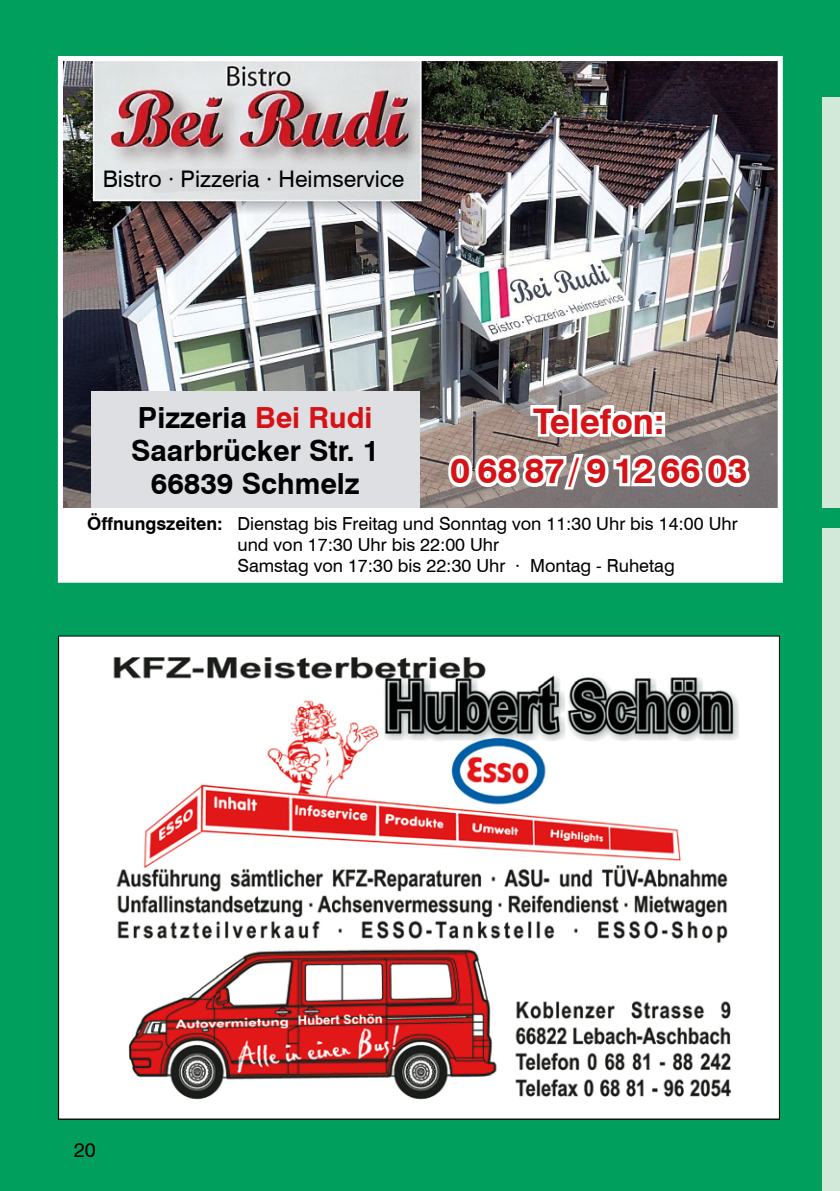
<style>
.page{position:relative;width:840px;height:1191px;background:#fff}
.page>*{position:absolute;margin:0;border:0;box-sizing:border-box;transform-origin:0 0}
.t1{font:700 35.4px/49.6px "Swiss 721 BT";color:#d51317;text-align:center}
.t2{font:700 29.2px/33.2px "Swiss 721 BT";color:#000;text-align:center}
.t3{font:22.8px "Swiss 721 BT";color:#000}
.t4{font:20px "Swiss 721 BT";color:#000}
.t5{font:18px/21px "Swiss 721 BT";color:#000}
.s1{color:#d51317}
.s2{font-weight:700}
</style>
<div class="page">
<div style="left:0;top:0;width:839px;height:1191px;background:#009f5e"></div>
<img style="left:60px;top:638px;width:717px;height:479px">
<div style="left:60px;top:59px;width:719px;height:521px;background:#fff"></div>
<img style="left:64px;top:62px;width:712px;height:445px">
<div style="left:58px;top:56px;width:724px;height:527px;border:5px solid #fff"></div>
<div style="left:91px;top:391px;width:328px;height:117px;background:#dddfe2"></div>
<svg style="left:527px;top:401px;width:130px;height:41px"></svg>
<div style="left:653px;top:425px;width:11px;height:12px;border:6px solid #fff"></div>
<svg style="left:443px;top:450px;width:311px;height:44px"></svg>
<div style="left:822px;top:0;width:17px;height:1191px;background:#d2e8d8"></div>
<div style="left:822px;top:0;width:17px;height:96px;background:#009f5e"></div>
<div style="left:822px;top:507px;width:17px;height:20px;background:#009f5e"></div>
<p class="t3" style="left:103px;top:163px;width:303px">Bistro · Pizzeria · Heimservice</p>
<h2 class="t2" style="left:131px;top:400px;width:250px">Pizzeria <span class="s1">Bei Rudi<br></span>Saarbrücker Str. 1<br>66839 Schmelz</h2>
<h1 class="t1" style="left:450px;top:395px;width:299px">Telefon:<br>06887/912 6603</h1>
<p class="t5" style="left:237px;top:512px;width:501px;text-indent:-150px"><span class="s2">Öffnungszeiten:</span> Dienstag bis Freitag und Sonntag von 11:30 Uhr bis 14:00 Uhr und von 17:30 Uhr bis 22:00 Uhr<br>Samstag von 17:30 bis 22:30 Uhr · Montag - Ruhetag</p>
<p class="t4" style="left:74px;top:1136px;width:23px">20</p>
</div>
